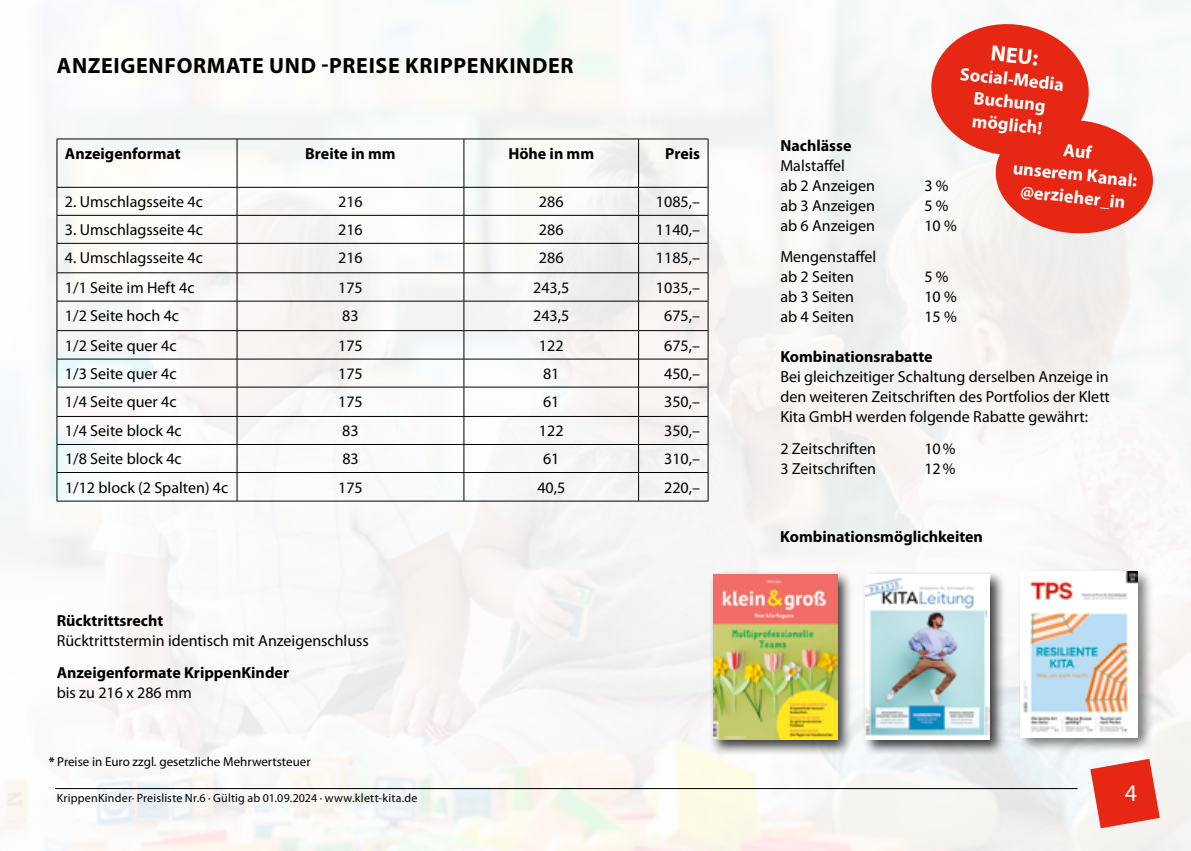
<style>
.page{position:relative;width:1191px;height:851px;background:#fff}
.page>*{position:absolute;margin:0;border:0;box-sizing:border-box;transform-origin:0 0}
.t1{font:24px "Myriad Pro";color:#fff}
.t2{font:700 22px "Myriad Pro";letter-spacing:.03em;color:#000}
.t3{font:700 22px "Myriad Pro";color:#fff}
.t4{font:700 18.2px/22.6px "Myriad Pro";color:#fff;text-align:center}
.t5{font:16px/20px "Myriad Pro";color:#000}
.t6{font:700 16px "Myriad Pro";color:#000}
.t7{font:13px "Myriad Pro";color:#000}
.t8{font:12px "Myriad Pro";letter-spacing:.02em;color:#000}
.s1{font-weight:700}
</style>
<div class="page">
<img style="left:0;top:0;width:1191px;height:850px">
<svg style="left:1090px;top:758px;width:69px;height:70px"></svg>
<hr style="left:55px;top:788px;width:1022px;height:1px;background:#000">
<hr style="left:57px;top:139px;width:180px;height:1px;background:#000">
<hr style="left:57px;top:139px;width:1px;height:48px;background:#000">
<hr style="left:237px;top:139px;width:227px;height:1px;background:#000">
<hr style="left:237px;top:139px;width:1px;height:48px;background:#000">
<hr style="left:464px;top:139px;width:174px;height:1px;background:#000">
<hr style="left:463px;top:139px;width:1px;height:48px;background:#000">
<hr style="left:638px;top:139px;width:70px;height:1px;background:#000">
<hr style="left:638px;top:139px;width:1px;height:48px;background:#000">
<hr style="left:708px;top:139px;width:1px;height:48px;background:#000">
<hr style="left:57px;top:187px;width:180px;height:1px;background:#000">
<hr style="left:237px;top:187px;width:227px;height:1px;background:#000">
<hr style="left:464px;top:187px;width:174px;height:1px;background:#000">
<hr style="left:638px;top:187px;width:70px;height:1px;background:#000">
<hr style="left:57px;top:215px;width:180px;height:1px;background:#000">
<hr style="left:237px;top:215px;width:227px;height:1px;background:#000">
<hr style="left:464px;top:215px;width:174px;height:1px;background:#000">
<hr style="left:638px;top:215px;width:70px;height:1px;background:#000">
<hr style="left:57px;top:243px;width:180px;height:1px;background:#000">
<hr style="left:237px;top:243px;width:227px;height:1px;background:#000">
<hr style="left:464px;top:243px;width:174px;height:1px;background:#000">
<hr style="left:638px;top:243px;width:70px;height:1px;background:#000">
<hr style="left:57px;top:272px;width:180px;height:1px;background:#000">
<hr style="left:237px;top:272px;width:227px;height:1px;background:#000">
<hr style="left:464px;top:272px;width:174px;height:1px;background:#000">
<hr style="left:638px;top:272px;width:70px;height:1px;background:#000">
<hr style="left:57px;top:301px;width:180px;height:1px;background:#000">
<hr style="left:237px;top:301px;width:227px;height:1px;background:#000">
<hr style="left:464px;top:301px;width:174px;height:1px;background:#000">
<hr style="left:638px;top:301px;width:70px;height:1px;background:#000">
<hr style="left:57px;top:330px;width:180px;height:1px;background:#000">
<hr style="left:237px;top:330px;width:227px;height:1px;background:#000">
<hr style="left:464px;top:330px;width:174px;height:1px;background:#000">
<hr style="left:638px;top:330px;width:70px;height:1px;background:#000">
<hr style="left:57px;top:358px;width:180px;height:1px;background:#000">
<hr style="left:237px;top:358px;width:227px;height:1px;background:#000">
<hr style="left:464px;top:358px;width:174px;height:1px;background:#000">
<hr style="left:638px;top:358px;width:70px;height:1px;background:#000">
<hr style="left:57px;top:386px;width:180px;height:1px;background:#000">
<hr style="left:237px;top:386px;width:227px;height:1px;background:#000">
<hr style="left:464px;top:386px;width:174px;height:1px;background:#000">
<hr style="left:638px;top:386px;width:70px;height:1px;background:#000">
<hr style="left:57px;top:416px;width:180px;height:1px;background:#000">
<hr style="left:237px;top:416px;width:227px;height:1px;background:#000">
<hr style="left:464px;top:416px;width:174px;height:1px;background:#000">
<hr style="left:638px;top:416px;width:70px;height:1px;background:#000">
<hr style="left:57px;top:444px;width:180px;height:1px;background:#000">
<hr style="left:237px;top:444px;width:227px;height:1px;background:#000">
<hr style="left:464px;top:444px;width:174px;height:1px;background:#000">
<hr style="left:638px;top:444px;width:70px;height:1px;background:#000">
<hr style="left:57px;top:472px;width:180px;height:1px;background:#000">
<svg style="left:57px;top:187px;width:1px;height:313px"></svg>
<hr style="left:237px;top:472px;width:227px;height:1px;background:#000">
<svg style="left:237px;top:187px;width:1px;height:313px"></svg>
<hr style="left:464px;top:472px;width:174px;height:1px;background:#000">
<svg style="left:463px;top:187px;width:1px;height:313px"></svg>
<hr style="left:638px;top:472px;width:70px;height:1px;background:#000">
<svg style="left:638px;top:187px;width:1px;height:313px"></svg>
<svg style="left:708px;top:187px;width:1px;height:313px"></svg>
<hr style="left:57px;top:500px;width:180px;height:1px;background:#000">
<hr style="left:237px;top:500px;width:227px;height:1px;background:#000">
<hr style="left:464px;top:500px;width:174px;height:1px;background:#000">
<hr style="left:638px;top:500px;width:70px;height:1px;background:#000">
<div style="left:1017px;top:567px;width:136px;height:186px;background:#000;opacity:.5"></div>
<img style="left:1020px;top:571px;width:118px;height:166px">
<div style="left:862px;top:570px;width:144px;height:186px;background:#000;opacity:.75"></div>
<img style="left:865px;top:574px;width:124px;height:165px">
<div style="left:709px;top:570px;width:144px;height:186px;background:#000;opacity:.75"></div>
<img style="left:713px;top:574px;width:124px;height:165px">
<svg style="left:928px;top:20px;width:228px;height:217px"></svg>
<h2 class="t2" style="left:57px;top:51px;width:518px">ANZEIGENFORMATE UND -PREISE KRIPPENKINDER</h2>
<p class="t6" style="left:65px;top:143px;width:117px">Anzeigenformat</p>
<p class="t6" style="left:305px;top:143px;width:92px">Breite in mm</p>
<p class="t6" style="left:508px;top:143px;width:87px">Höhe in mm</p>
<p class="t6" style="left:665px;top:143px;width:36px">Preis</p>
<p class="t5" style="left:65px;top:192px;width:139px">2. Umschlagsseite 4c</p>
<p class="t5" style="left:338px;top:192px;width:26px">216</p>
<p class="t5" style="left:539px;top:192px;width:26px">286</p>
<p class="t5" style="left:656px;top:192px;width:46px">1085,–</p>
<p class="t5" style="left:65px;top:220px;width:139px">3. Umschlagsseite 4c</p>
<p class="t5" style="left:338px;top:220px;width:26px">216</p>
<p class="t5" style="left:539px;top:220px;width:26px">286</p>
<p class="t5" style="left:656px;top:220px;width:46px">1140,–</p>
<p class="t5" style="left:65px;top:248px;width:139px">4. Umschlagsseite 4c</p>
<p class="t5" style="left:338px;top:248px;width:26px">216</p>
<p class="t5" style="left:539px;top:248px;width:26px">286</p>
<p class="t5" style="left:656px;top:248px;width:46px">1185,–</p>
<p class="t5" style="left:65px;top:277px;width:131px">1/1 Seite im Heft 4c</p>
<p class="t5" style="left:338px;top:277px;width:26px">175</p>
<p class="t5" style="left:533px;top:277px;width:38px">243,5</p>
<p class="t5" style="left:656px;top:277px;width:46px">1035,–</p>
<p class="t5" style="left:65px;top:305px;width:116px">1/2 Seite hoch 4c</p>
<p class="t5" style="left:342px;top:305px;width:18px">83</p>
<p class="t5" style="left:533px;top:305px;width:38px">243,5</p>
<p class="t5" style="left:664px;top:305px;width:37px">675,–</p>
<p class="t5" style="left:65px;top:335px;width:113px">1/2 Seite quer 4c</p>
<p class="t5" style="left:338px;top:335px;width:26px">175</p>
<p class="t5" style="left:539px;top:335px;width:26px">122</p>
<p class="t5" style="left:664px;top:335px;width:37px">675,–</p>
<p class="t5" style="left:65px;top:363px;width:113px">1/3 Seite quer 4c</p>
<p class="t5" style="left:338px;top:363px;width:26px">175</p>
<p class="t5" style="left:543px;top:363px;width:18px">81</p>
<p class="t5" style="left:664px;top:363px;width:37px">450,–</p>
<p class="t5" style="left:65px;top:391px;width:113px">1/4 Seite quer 4c</p>
<p class="t5" style="left:338px;top:391px;width:26px">175</p>
<p class="t5" style="left:543px;top:391px;width:18px">61</p>
<p class="t5" style="left:664px;top:391px;width:37px">350,–</p>
<p class="t5" style="left:65px;top:421px;width:118px">1/4 Seite block 4c</p>
<p class="t5" style="left:342px;top:421px;width:18px">83</p>
<p class="t5" style="left:539px;top:421px;width:26px">122</p>
<p class="t5" style="left:664px;top:421px;width:37px">350,–</p>
<p class="t5" style="left:65px;top:449px;width:118px">1/8 Seite block 4c</p>
<p class="t5" style="left:342px;top:449px;width:18px">83</p>
<p class="t5" style="left:543px;top:449px;width:18px">61</p>
<p class="t5" style="left:664px;top:449px;width:37px">310,–</p>
<p class="t5" style="left:65px;top:477px;width:165px">1/12 block (2 Spalten) 4c</p>
<p class="t5" style="left:338px;top:477px;width:26px">175</p>
<p class="t5" style="left:537px;top:477px;width:29px">40,5</p>
<p class="t5" style="left:664px;top:477px;width:37px">220,–</p>
<p class="t6" style="left:57px;top:610px;width:108px">Rücktrittsrecht</p>
<p class="t5" style="left:57px;top:630px;width:314px">Rücktrittstermin identisch mit Anzeigenschluss</p>
<p class="t6" style="left:57px;top:662px;width:234px">Anzeigenformate KrippenKinder</p>
<p class="t5" style="left:57px;top:682px;width:137px">bis zu 216 x 286 mm</p>
<p class="t7" style="left:49px;top:754px;width:263px"><span class="s1">*</span> Preise in Euro zzgl. gesetzliche Mehrwertsteuer</p>
<h2 class="t3" style="left:992px;top:39px;width:49px;rotate:6deg">NEU:</h2>
<p class="t4" style="left:961px;top:62px;width:106px;rotate:6deg">Social-Media<br>Buchung möglich!</p>
<p class="t6" style="left:780px;top:135px;width:73px">Nachlässe</p>
<p class="t5" style="left:780px;top:155px;width:96px">Malstaffel<br>ab 2 Anzeigen</p>
<p class="t5" style="left:924px;top:175px;width:26px">3 %</p>
<p class="t5" style="left:780px;top:195px;width:96px">ab 3 Anzeigen</p>
<p class="t5" style="left:924px;top:195px;width:26px">5 %</p>
<p class="t5" style="left:780px;top:215px;width:96px">ab 6 Anzeigen</p>
<p class="t5" style="left:924px;top:215px;width:34px">10 %</p>
<p class="t5" style="left:780px;top:246px;width:97px">Mengenstaffel ab 2 Seiten</p>
<p class="t5" style="left:924px;top:266px;width:26px">5 %</p>
<p class="t4" style="left:1016px;top:133px;width:126px;rotate:6deg">Auf<br>unserem Kanal: @erzieher_in</p>
<p class="t5" style="left:780px;top:286px;width:75px">ab 3 Seiten</p>
<p class="t5" style="left:924px;top:286px;width:34px">10 %</p>
<p class="t5" style="left:780px;top:306px;width:75px">ab 4 Seiten</p>
<p class="t5" style="left:924px;top:306px;width:34px">15 %</p>
<p class="t6" style="left:780px;top:346px;width:154px">Kombinationsrabatte</p>
<p class="t5" style="left:780px;top:366px;width:331px;text-align:justify">Bei gleichzeitiger Schaltung derselben Anzeige in den weiteren Zeitschriften des Portfolios der Klett Kita GmbH werden folgende Rabatte gewährt:</p>
<p class="t5" style="left:780px;top:438px;width:97px">2 Zeitschriften</p>
<p class="t5" style="left:924px;top:438px;width:33px">10%</p>
<p class="t5" style="left:780px;top:458px;width:97px">3 Zeitschriften</p>
<p class="t5" style="left:924px;top:458px;width:33px">12%</p>
<p class="t6" style="left:780px;top:526px;width:204px">Kombinationsmöglichkeiten</p>
<p class="t8" style="left:57px;top:790px;width:362px">KrippenKinder· Preisliste Nr.6 · Gültig ab 01.09.2024 · www.klett-kita.de</p>
<h1 class="t1" style="left:1124px;top:778px;width:14px">4</h1>
</div>
